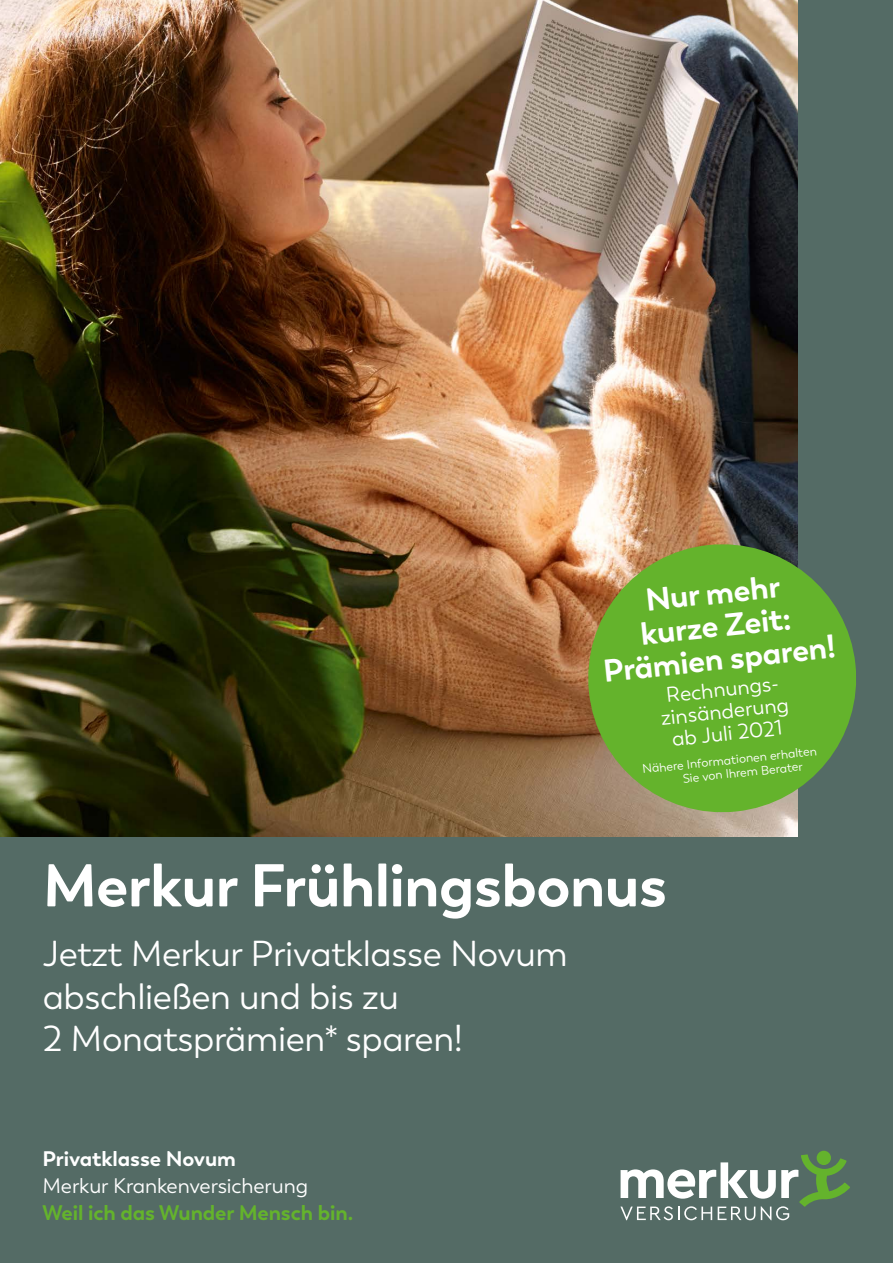
<style>
.page{position:relative;width:893px;height:1263px;background:#546b65}
.page>*{position:absolute;margin:0;border:0;box-sizing:border-box;transform-origin:0 0}
.t1{font:700 60px "Boston";letter-spacing:-.01em;color:#fff}
.t2{font:36px/42.8px "Boston";letter-spacing:-.01em;color:#fff}
.t3{font:700 31.5px/33px "Boston";color:#fff;text-align:center}
.t4{font:21.15px/22.2px "Boston";color:#fff;text-align:center}
.t5{font:700 21px "Boston";letter-spacing:-.005em;color:#64b32c}
.t6{font:21px "Boston";letter-spacing:-.005em;color:#fff}
.t7{font:700 21px "Boston";letter-spacing:-.005em;color:#fff}
.t8{font:12.45px/13.6px "Boston";color:#fff}
</style>
<div class="page">
<img style="left:0;top:0;width:798px;height:837px">
<div style="left:817px;top:1151px;width:14px;height:14px;background:#64b32c;border-radius:50%"></div>
<svg style="left:620px;top:1154px;width:230px;height:66px"></svg>
<svg style="left:581px;top:537px;width:275px;height:282px;background:#6fa53d"></svg>
<p class="t3" style="left:595px;top:589px;width:235px;rotate:-6deg">Nur mehr<br>kurze Zeit:<br>Prämien sparen!</p>
<p class="t4" style="left:657px;top:685px;width:130px;rotate:-6deg">Rechnungs&shy;zinsänderung ab Juli 2021</p>
<p class="t8" style="left:681px;top:758px;width:138px;text-indent:-39px;rotate:-6deg">Nähere Informationen erhalten<br>Sie von Ihrem Berater</p>
<h1 class="t1" style="left:43px;top:848px;width:626px">Merkur Frühlingsbonus</h1>
<p class="t2" style="left:43px;top:932px;width:526px">Jetzt Merkur Privatklasse Novum abschließen und bis zu<br>2 Monatsprämien* sparen!</p>
<p class="t7" style="left:43px;top:1145px;width:195px">Privatklasse Novum</p>
<p class="t6" style="left:43px;top:1173px;width:267px">Merkur Krankenversicherung</p>
<p class="t5" style="left:43px;top:1200px;width:312px">Weil ich das Wunder Mensch bin.</p>
</div>
